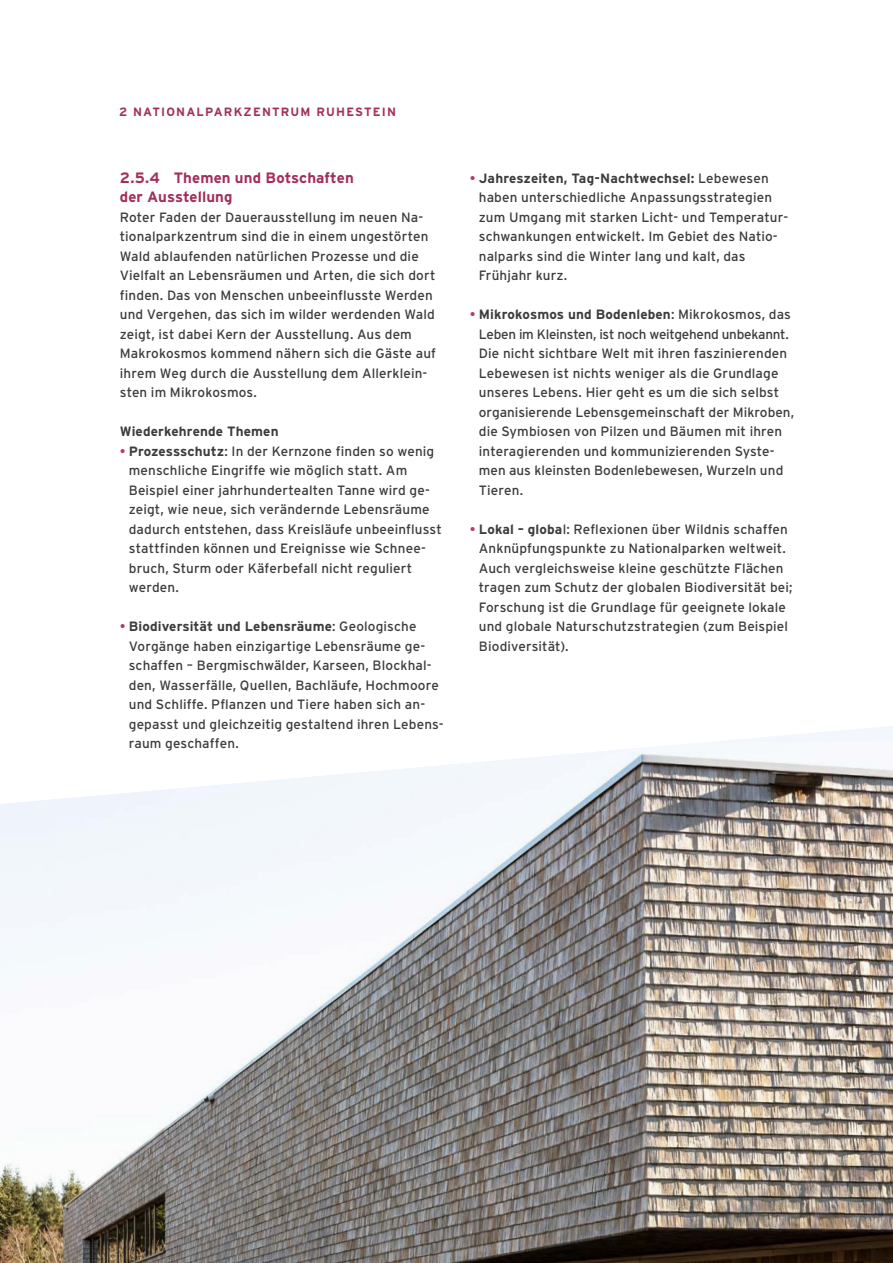
<style>
.page{position:relative;width:893px;height:1263px;background:#fff}
.page>*{position:absolute;margin:0;border:0;box-sizing:border-box;transform-origin:0 0}
.Headlines_H3_Zwischenhead_farbe{font:700 15px/19.5px "Interstate";letter-spacing:.005em;color:#a1305c}
.Copy_p_Copytext{font:13.5px/19.5px "Interstate";letter-spacing:.01em;color:#3c3c3b}
.Headlines_H4_Zwischenhead_fett{font:700 13.5px "Interstate";letter-spacing:.01em;color:#3c3c3b}
.t1{font:700 12px "Interstate";letter-spacing:.1em;color:#a1305c}
.s1{color:#b9376a}
.s2{font-weight:700}
</style>
<div class="page">
<img style="left:0;top:740px;width:893px;height:523px">
<p class="t1" style="left:119px;top:105px;width:278px">2 NATIONALPARKZENTRUM RUHESTEIN</p>
<h3 class="Headlines_H3_Zwischenhead_farbe" style="left:120px;top:167px;width:235px">2.5.4 Themen und Botschaften der Ausstellung</h3>
<p class="Copy_p_Copytext" style="left:120px;top:207px;width:318px">Roter Faden der Dauerausstellung im neuen Na&shy;tionalparkzentrum sind die in einem ungestörten Wald ablaufenden natürlichen Prozesse und die Vielfalt an Lebensräumen und Arten, die sich dort finden. Das von Menschen unbeeinflusste Werden und Vergehen, das sich im wilder werdenden Wald zeigt, ist dabei Kern der Ausstellung. Aus dem Makrokosmos kommend nähern sich die Gäste auf ihrem Weg durch die Ausstellung dem Allerklein&shy;sten im Mikrokosmos.</p>
<h4 class="Headlines_H4_Zwischenhead_fett" style="left:120px;top:424px;width:160px">Wiederkehrende Themen</h4>
<p class="Copy_p_Copytext" style="left:129px;top:441px;width:314px;text-indent:-9px"><span class="s1">•</span> <span class="s2">Prozessschutz</span>: In der Kernzone finden so wenig menschliche Eingriffe wie möglich statt. Am Beispiel einer jahrhundertealten Tanne wird ge&shy;zeigt, wie neue, sich verändernde Lebensräume dadurch entstehen, dass Kreisläufe unbeeinflusst stattfinden können und Ereignisse wie Schnee&shy;bruch, Sturm oder Käferbefall nicht reguliert werden.</p>
<p class="Copy_p_Copytext" style="left:129px;top:616px;width:316px;text-indent:-9px"><span class="s1">•</span> <span class="s2">Biodiversität und Lebensräume</span>: Geologische Vorgänge haben einzigartige Lebensräume ge&shy;schaffen – Bergmischwälder, Karseen, Blockhal&shy;den, Wasserfälle, Quellen, Bachläufe, Hochmoore und Schliffe. Pflanzen und Tiere haben sich an&shy;gepasst und gleichzeitig gestaltend ihren Lebens&shy;raum geschaffen.</p>
<p class="Copy_p_Copytext" style="left:479px;top:168px;width:311px;text-indent:-9px"><span class="s1">•</span> <span class="s2">Jahreszeiten, Tag-Nachtwechsel:</span> Lebewesen haben unterschiedliche Anpassungsstrategien zum Umgang mit starken Licht- und Temperatur&shy;schwankungen entwickelt. Im Gebiet des Natio&shy;nalparks sind die Winter lang und kalt, das Frühjahr kurz.</p>
<p class="Copy_p_Copytext" style="left:479px;top:304px;width:317px;text-indent:-9px"><span class="s1">•</span> <span class="s2">Mikrokosmos und Bodenleben</span>: Mikrokosmos, das Leben im Kleinsten, ist noch weitgehend unbekannt.<br>Die nicht sichtbare Welt mit ihren faszinierenden Lebewesen ist nichts weniger als die Grundlage unseres Lebens. Hier geht es um die sich selbst organisierende Lebensgemeinschaft der Mikroben, die Symbiosen von Pilzen und Bäumen mit ihren interagierenden und kommunizierenden Syste&shy;men aus kleinsten Bodenlebewesen, Wurzeln und Tieren.</p>
<p class="Copy_p_Copytext" style="left:479px;top:519px;width:315px;text-indent:-9px"><span class="s1">•</span> <span class="s2">Lokal – globa</span>l: Reflexionen über Wildnis schaffen Anknüpfungspunkte zu Nationalparken weltweit.<br>Auch vergleichsweise kleine geschützte Flächen tragen zum Schutz der globalen Biodiversität bei; Forschung ist die Grundlage für geeignete lokale und globale Naturschutzstrategien (zum Beispiel Biodiversität).</p>
</div>
